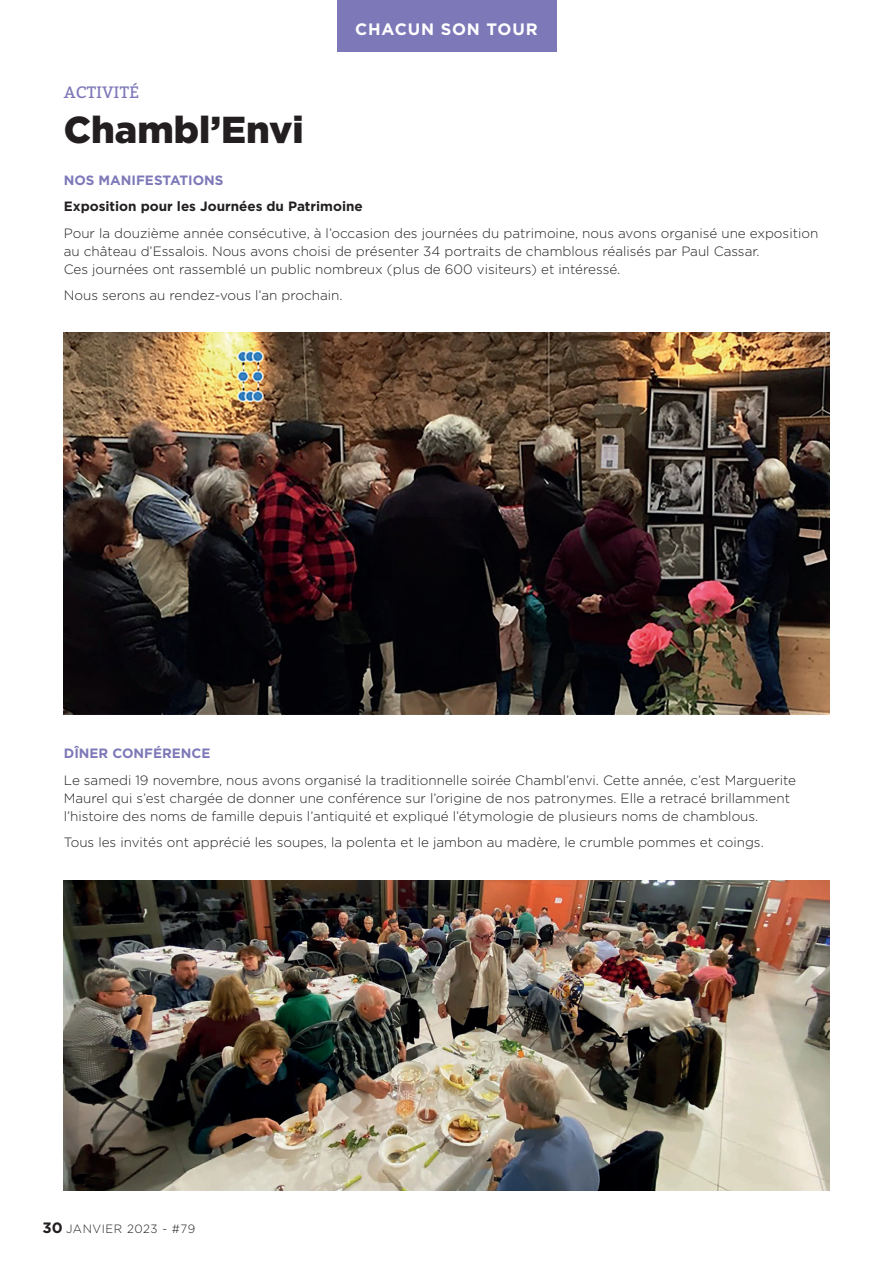
<style>
.page{position:relative;width:893px;height:1263px;background:#fff}
.page>*{position:absolute;margin:0;border:0;box-sizing:border-box;transform-origin:0 0}
.t1{font:900 37.5px "Gotham";color:#231f20}
.t2{font:700 16.5px "Gotham";letter-spacing:.05em;color:#fff}
.t3{font:16.5px "Bitter";letter-spacing:.01em;color:#7d78b8}
.t4{font:300 13.5px/18px "Gotham";color:#231f20}
.t5{font:700 13.5px "Gotham";color:#231f20}
.t6{font:700 13.5px "Gotham";color:#7d78b8}
.t7{font:300 12px "Gotham";letter-spacing:.05em;color:#231f20}
.s1{font-weight:700;font-size:15px}
</style>
<div class="page">
<img style="left:64px;top:333px;width:765px;height:382px">
<img style="left:64px;top:880px;width:765px;height:311px">
<div style="left:337px;top:0;width:219px;height:51px;background:#7d78b8"></div>
<p class="t2" style="left:355px;top:18px;width:184px">CHACUN SON TOUR</p>
<p class="t3" style="left:64px;top:82px;width:77px">ACTIVITÉ</p>
<h1 class="t1" style="left:64px;top:108px;width:241px">Chambl’Envi</h1>
<p class="t6" style="left:64px;top:171px;width:161px">NOS MANIFESTATIONS</p>
<p class="t5" style="left:64px;top:197px;width:300px">Exposition pour les Journées du Patrimoine</p>
<p class="t4" style="left:64px;top:223px;width:756px">Pour la douzième année consécutive, à l’occasion des journées du patrimoine, nous avons organisé une exposition au château d’Essalois. Nous avons choisi de présenter 34 portraits de chamblous réalisés par Paul Cassar.<br>Ces journées ont rassemblé un public nombreux (plus de 600 visiteurs) et intéressé.</p>
<p class="t4" style="left:64px;top:286px;width:280px">Nous serons au rendez-vous l’an prochain.</p>
<p class="t6" style="left:64px;top:744px;width:148px">DÎNER CONFÉRENCE</p>
<p class="t4" style="left:64px;top:771px;width:734px">Le samedi 19 novembre, nous avons organisé la traditionnelle soirée Chambl’envi. Cette année, c’est Marguerite<br>Maurel qui s’est chargée de donner une conférence sur l’origine de nos patronymes. Elle a retracé brillamment l’histoire des noms de famille depuis l’antiquité et expliqué l’étymologie de plusieurs noms de chamblous.</p>
<p class="t4" style="left:64px;top:833px;width:701px">Tous les invités ont apprécié les soupes, la polenta et le jambon au madère, le crumble pommes et coings.</p>
<p class="t7" style="left:43px;top:1221px;width:154px"><span class="s1">30</span> JANVIER 2023 - #79</p>
</div>
